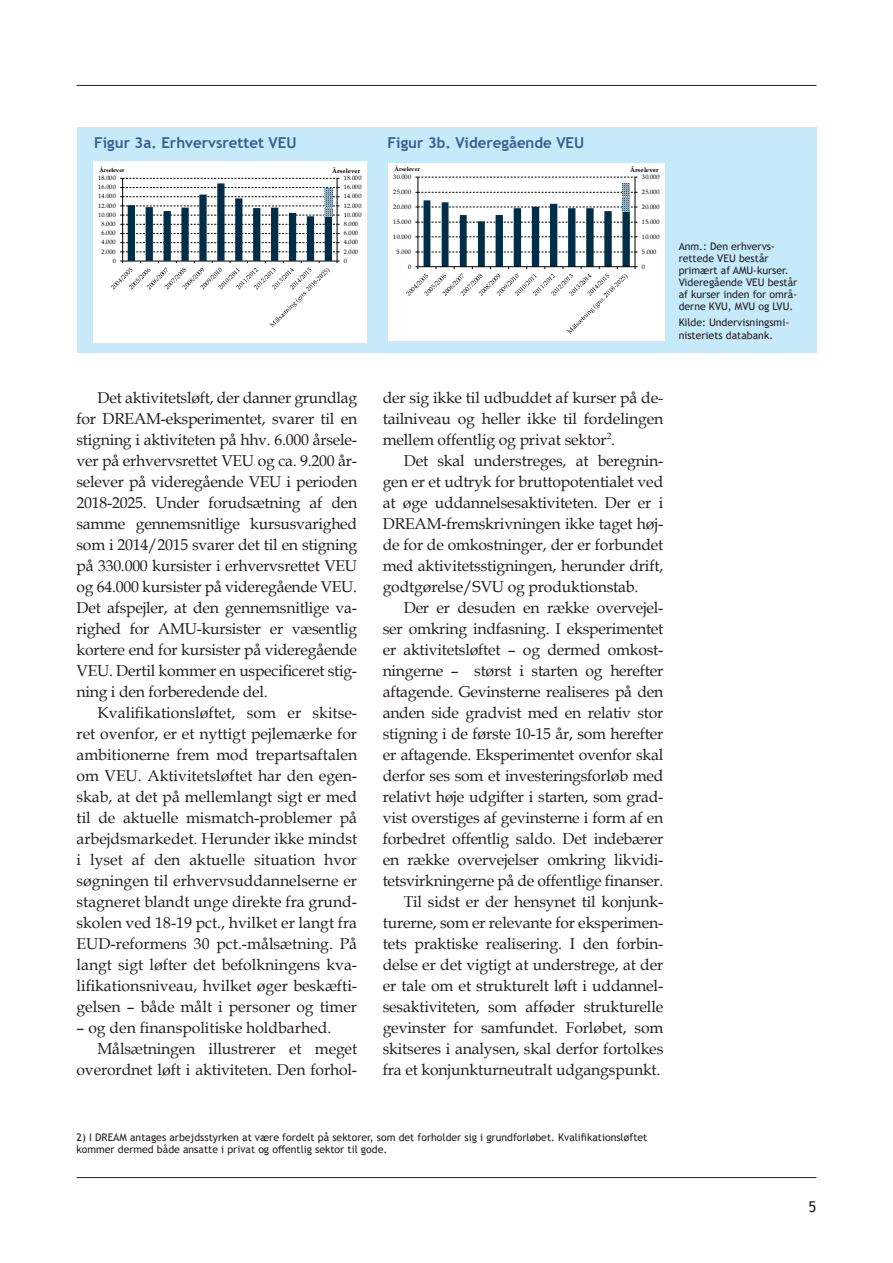
<style>
.page{position:relative;width:893px;height:1263px;background:#fff}
.page>*{position:absolute;margin:0;border:0;box-sizing:border-box;transform-origin:0 0}
.Afsnitsformat_1{font:15.75px/21px "Book Antiqua";letter-spacing:-.01em;color:#231f20;text-align:justify}
.Tabelnr_og_navn{font:700 15px "Trebuchet MS";color:#365f91}
.t1{font:15px "Trebuchet MS";color:#231f20}
.Body_Text{font:10.5px/12px "Trebuchet MS";color:#231f20}
.t2{font:6.3px "Palatino Linotype";letter-spacing:.04em;color:#000}
.t3{font:700 6.3px "Palatino Linotype";letter-spacing:.005em;color:#000}
.t4{font:700 5.85px "Palatino Linotype";color:#000}
</style>
<div class="page">
<hr style="left:77px;top:85px;width:739px;height:1px;background:#231f20">
<hr style="left:77px;top:1177px;width:739px;height:1px;background:#231f20">
<div style="left:77px;top:128px;width:739px;height:225px;background:#c6eafa"></div>
<div style="left:93px;top:161px;width:273px;height:182px;background:#fff"></div>
<svg style="left:111px;top:178px;width:228px;height:150px"></svg>
<div style="left:388px;top:163px;width:276px;height:178px;background:#fff"></div>
<svg style="left:622px;top:184px;width:8px;height:16px"></svg>
<hr style="left:635px;top:177px;width:1px;height:90px;background:#000">
<hr style="left:418px;top:177px;width:1px;height:90px;background:#000">
<svg style="left:415px;top:192px;width:222px;height:1px"></svg>
<svg style="left:415px;top:177px;width:222px;height:1px"></svg>
<svg style="left:406px;top:200px;width:231px;height:134px"></svg>
<p class="Tabelnr_og_navn" style="left:94px;top:134px;width:204px">Figur 3a. Erhvervsrettet VEU</p>
<p class="Tabelnr_og_navn" style="left:387px;top:134px;width:198px">Figur 3b. Videregående VEU</p>
<p class="t4" style="left:99px;top:166px;width:27px">Årselever</p>
<p class="t3" style="left:332px;top:166px;width:30px">Årselever</p>
<p class="t2" style="left:98px;top:173px;width:19px">18.000</p>
<p class="t2" style="left:344px;top:173px;width:19px">18.000</p>
<p class="t4" style="left:395px;top:165px;width:27px">Årselever</p>
<p class="t3" style="left:630px;top:165px;width:30px">Årselever</p>
<p class="t2" style="left:393px;top:173px;width:19px">30.000</p>
<p class="t2" style="left:642px;top:173px;width:19px">30.000</p>
<p class="t2" style="left:98px;top:183px;width:19px">16.000</p>
<p class="t2" style="left:98px;top:192px;width:19px">14.000</p>
<p class="t2" style="left:344px;top:183px;width:19px">16.000</p>
<p class="t2" style="left:344px;top:192px;width:19px">14.000</p>
<p class="t2" style="left:393px;top:187px;width:19px">25.000</p>
<p class="t2" style="left:642px;top:187px;width:19px">25.000</p>
<p class="t2" style="left:98px;top:201px;width:19px">12.000</p>
<p class="t2" style="left:344px;top:201px;width:19px">12.000</p>
<p class="t2" style="left:393px;top:202px;width:19px">20.000</p>
<p class="t2" style="left:642px;top:202px;width:19px">20.000</p>
<p class="t2" style="left:98px;top:210px;width:19px">10.000</p>
<p class="t2" style="left:344px;top:210px;width:19px">10.000</p>
<p class="t2" style="left:101px;top:219px;width:16px">8.000</p>
<p class="t2" style="left:344px;top:219px;width:16px">8.000</p>
<p class="t2" style="left:393px;top:217px;width:19px">15.000</p>
<p class="t2" style="left:642px;top:217px;width:19px">15.000</p>
<p class="t2" style="left:101px;top:229px;width:16px">6.000</p>
<p class="t2" style="left:101px;top:238px;width:16px">4.000</p>
<p class="t2" style="left:344px;top:229px;width:16px">6.000</p>
<p class="t2" style="left:344px;top:238px;width:16px">4.000</p>
<p class="t2" style="left:393px;top:232px;width:19px">10.000</p>
<p class="t2" style="left:642px;top:232px;width:19px">10.000</p>
<p class="t2" style="left:101px;top:247px;width:16px">2.000</p>
<p class="t2" style="left:344px;top:247px;width:16px">2.000</p>
<p class="t2" style="left:397px;top:247px;width:16px">5.000</p>
<p class="t2" style="left:642px;top:247px;width:16px">5.000</p>
<p class="t2" style="left:113px;top:256px;width:5px">0</p>
<p class="t2" style="left:344px;top:256px;width:5px">0</p>
<p class="t2" style="left:408px;top:262px;width:5px">0</p>
<p class="t2" style="left:642px;top:262px;width:5px">0</p>
<p class="Body_Text" style="left:679px;top:240px;width:120px">Anm.: Den erhvervs&shy;rettede VEU består primært af AMU-kurser.<br>Videregående VEU består af kurser inden for områ&shy;derne KVU, MVU og LVU.</p>
<p class="Body_Text" style="left:679px;top:317px;width:112px">Kilde: Undervisningsmi&shy;nisteriets databank.</p>
<p class="Afsnitsformat_1" style="left:77px;top:386px;width:282px;text-indent:21px">Det aktivitetsløft, der danner grundlag for DREAM-eksperimentet, svarer til en stigning i aktiviteten på hhv. 6.000 årsele&shy;ver på erhvervsrettet VEU og ca. 9.200 år&shy;selever på videregående VEU i perioden 2018-2025. Under forudsætning af den samme gennemsnitlige kursusvarighed som i 2014/2015 svarer det til en stigning på 330.000 kursister i erhvervsrettet VEU og 64.000 kursister på videregående VEU.<br>Det afspejler, at den gennemsnitlige va&shy;righed for AMU-kursister er væsentlig kortere end for kursister på videregående VEU. Dertil kommer en uspecificeret stig&shy;ning i den forberedende del.</p>
<p class="Afsnitsformat_1" style="left:77px;top:701px;width:282px;text-indent:21px">Kvalifikationsløftet, som er skitse&shy;ret ovenfor, er et nyttigt pejlemærke for ambitionerne frem mod trepartsaftalen om VEU. Aktivitetsløftet har den egen&shy;skab, at det på mellemlangt sigt er med til de aktuelle mismatch-problemer på arbejdsmarkedet. Herunder ikke mindst i lyset af den aktuelle situation hvor søgningen til erhvervsuddannelserne er stagneret blandt unge direkte fra grund&shy;skolen ved 18-19 pct., hvilket er langt fra EUD-reformens 30 pct.-målsætning. På langt sigt løfter det befolkningens kva&shy;lifikationsniveau, hvilket øger beskæfti&shy;gelsen – både målt i personer og timer</p>
<p class="Afsnitsformat_1" style="left:77px;top:1016px;width:256px">– og den finanspolitiske holdbarhed.</p>
<p class="Afsnitsformat_1" style="left:77px;top:1037px;width:282px;text-align:right">Målsætningen illustrerer et meget overordnet løft i aktiviteten. Den forhol-</p>
<p class="Afsnitsformat_1" style="left:383px;top:386px;width:282px">der sig ikke til udbuddet af kurser på de&shy;tailniveau og heller ikke til fordelingen mellem offentlig og privat sektor<sup>2</sup>.</p>
<p class="Afsnitsformat_1" style="left:383px;top:449px;width:282px;text-indent:21px">Det skal understreges, at beregnin&shy;gen er et udtryk for bruttopotentialet ved at øge uddannelsesaktiviteten. Der er i DREAM-fremskrivningen ikke taget høj&shy;de for de omkostninger, der er forbundet med aktivitetsstigningen, herunder drift, godtgørelse/SVU og produktionstab.</p>
<p class="Afsnitsformat_1" style="left:383px;top:596px;width:282px;text-indent:21px">Der er desuden en række overvejel&shy;ser omkring indfasning. I eksperimentet er aktivitetsløftet – og dermed omkost&shy;ningerne – størst i starten og herefter aftagende. Gevinsterne realiseres på den anden side gradvist med en relativ stor stigning i de første 10-15 år, som herefter er aftagende. Eksperimentet ovenfor skal derfor ses som et investeringsforløb med relativt høje udgifter i starten, som grad&shy;vist overstiges af gevinsterne i form af en forbedret offentlig saldo. Det indebærer en række overvejelser omkring likvidi&shy;tetsvirkningerne på de offentlige finanser.</p>
<p class="Afsnitsformat_1" style="left:383px;top:890px;width:282px;text-indent:21px">Til sidst er der hensynet til konjunk&shy;turerne, som er relevante for eksperimen&shy;tets praktiske realisering. I den forbin&shy;delse er det vigtigt at understrege, at der er tale om et strukturelt løft i uddannel&shy;sesaktiviteten, som afføder strukturelle gevinster for samfundet. Forløbet, som skitseres i analysen, skal derfor fortolkes fra et konjunkturneutralt udgangspunkt.</p>
<p class="Body_Text" style="left:77px;top:1132px;width:572px">2) I DREAM antages arbejdsstyrken at være fordelt på sektorer, som det forholder sig i grundforløbet. Kvalifikationsløftet kommer dermed både ansatte i privat og offentlig sektor til gode.</p>
<p class="t1" style="left:809px;top:1197px;width:9px">5</p>
</div>
